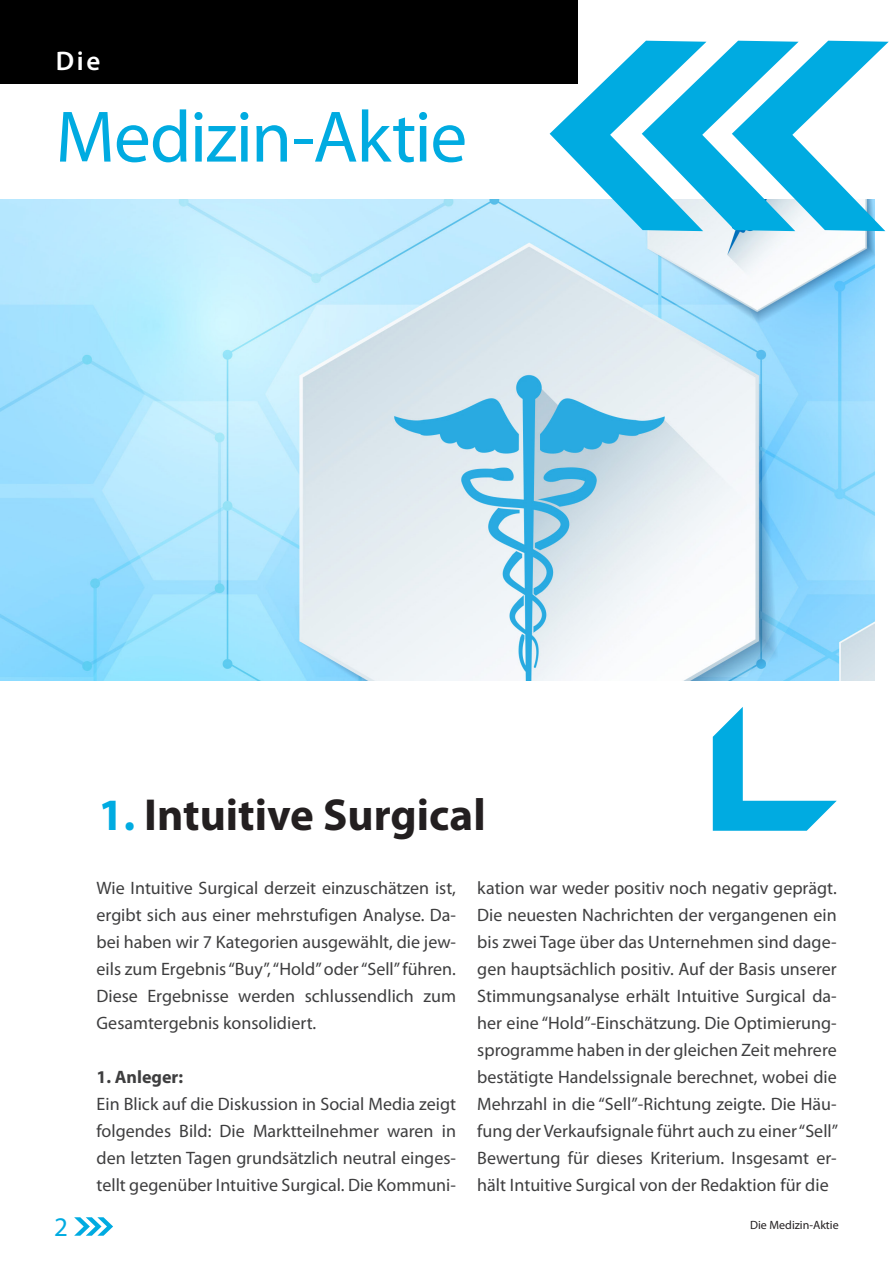
<style>
.page{position:relative;width:893px;height:1263px;background:#fff}
.page>*{position:absolute;margin:0;border:0;box-sizing:border-box;transform-origin:0 0}
._01_Headline{font:73.5px "Myriad Pro";letter-spacing:-.02em;color:#00abe1}
._02_Article_Title{font:700 45px "Myriad Pro";color:#231f20}
._01a_SubHeadline{font:600 27px "Myriad Pro";color:#fff}
.t1{font:27px "Myriad Pro";color:#00abe1}
._05_body_text{font:18px/27px "Myriad Pro";color:#3e3e3f;text-align:justify}
._05_body_text-2{font:700 18px "Myriad Pro";color:#3e3e3f}
.t2{font:12px "Myriad Pro";color:#231f20}
.s1{color:#00abe1}
</style>
<div class="page">
<svg style="left:74px;top:1217px;width:39px;height:19px"></svg>
<img style="left:0;top:199px;width:874px;height:482px">
<div style="left:0;top:0;width:577px;height:83px;background:#000"></div>
<svg style="left:550px;top:41px;width:339px;height:190px"></svg>
<svg style="left:713px;top:707px;width:124px;height:124px"></svg>
<p class="_01a_SubHeadline" style="left:56px;top:44px;width:46px">Die</p>
<p class="_01_Headline" style="left:56px;top:92px;width:413px">Medizin-Aktie</p>
<p class="_02_Article_Title" style="left:98px;top:786px;width:389px"><span class="s1">1.</span> Intuitive Surgical</p>
<p class="_05_body_text" style="left:97px;top:874px;width:361px">Wie Intuitive Surgical derzeit einzuschätzen ist, ergibt sich aus einer mehrstufigen Analyse. Da&shy;bei haben wir 7 Kategorien ausgewählt, die jew&shy;eils zum Ergebnis “Buy”, “Hold” oder “Sell” führen.<br>Diese Ergebnisse werden schlussendlich zum Gesamtergebnis konsolidiert.</p>
<p class="_05_body_text-2" style="left:97px;top:1065px;width:88px">1. Anleger:</p>
<p class="_05_body_text" style="left:97px;top:1090px;width:361px">Ein Blick auf die Diskussion in Social Media zeigt folgendes Bild: Die Marktteilnehmer waren in den letzten Tagen grundsätzlich neutral einges&shy;tellt gegenüber Intuitive Surgical. Die Kommuni-</p>
<p class="_05_body_text" style="left:477px;top:874px;width:362px">kation war weder positiv noch negativ geprägt.<br>Die neuesten Nachrichten der vergangenen ein bis zwei Tage über das Unternehmen sind dage&shy;gen hauptsächlich positiv. Auf der Basis unserer Stimmungsanalyse erhält Intuitive Surgical da&shy;her eine “Hold”-Einschätzung. Die Optimierung&shy;sprogramme haben in der gleichen Zeit mehrere bestätigte Handelssignale berechnet, wobei die Mehrzahl in die “Sell”-Richtung zeigte. Die Häu&shy;fung der Verkaufsignale führt auch zu einer “Sell” Bewertung für dieses Kriterium. Insgesamt er&shy;hält Intuitive Surgical von der Redaktion für die</p>
<h3 class="t1" style="left:54px;top:1210px;width:15px">2</h3>
<p class="t2" style="left:750px;top:1218px;width:90px">Die Medizin-Aktie</p>
</div>
